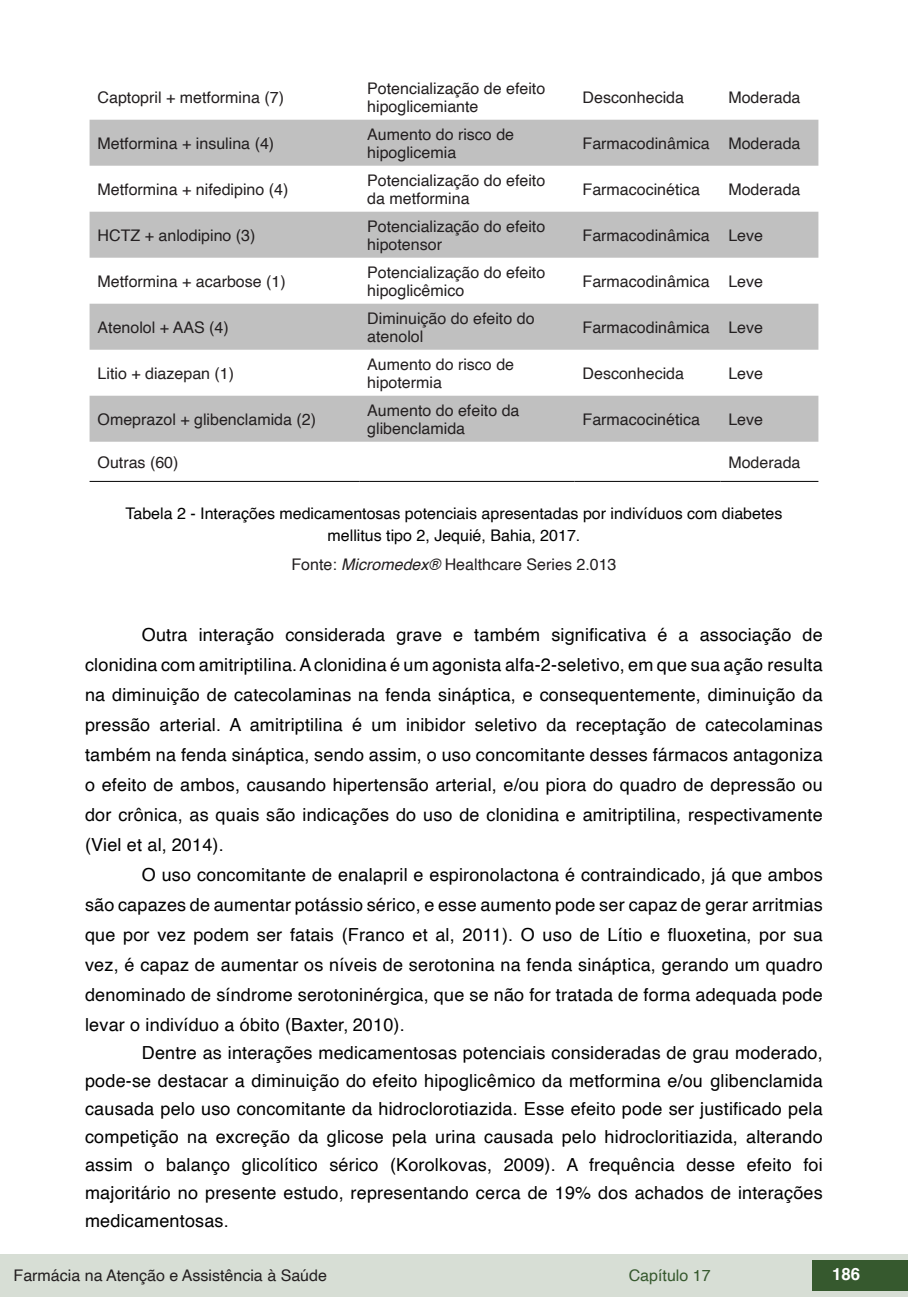
<style>
.page{position:relative;width:908px;height:1304px;background:#fff}
.page>*{position:absolute;margin:0;border:0;box-sizing:border-box;transform-origin:0 0}
.txt{font:18px/30px "Helvetica";letter-spacing:.01em;color:#000;text-align:justify}
.t1{font:700 16.8px "Helvetica";color:#fff}
.tab_txt{font:16px/18px "Helvetica";color:#231f20}
.info_tab_graf_imag{font:16px/22px "Helvetica";color:#000;text-align:center}
.fonte_tab_gra_imag{font:16px "Helvetica";color:#231f20}
.t2{font:16px "Helvetica";color:#36592e}
.s1{font-style:italic}
</style>
<div class="page">
<div style="left:0;top:1254px;width:906px;height:43px;background:#d7ded5"></div>
<div style="left:812px;top:1261px;width:95px;height:30px;background:#36592e"></div>
<svg style="left:89px;top:120px;width:729px;height:322px;fill:#c0c0c0"></svg>
<hr style="left:89px;top:481px;width:270px;height:1px;background:#000">
<hr style="left:359px;top:481px;width:215px;height:1px;background:#000">
<hr style="left:574px;top:481px;width:146px;height:1px;background:#000">
<hr style="left:720px;top:481px;width:98px;height:1px;background:#000">
<p class="tab_txt" style="left:97px;top:89px;width:188px">Captopril + metformina (7)</p>
<p class="tab_txt" style="left:367px;top:80px;width:179px">Potencialização de efeito hipoglicemiante</p>
<p class="tab_txt" style="left:582px;top:89px;width:103px">Desconhecida</p>
<p class="tab_txt" style="left:728px;top:89px;width:74px">Moderada</p>
<p class="tab_txt" style="left:97px;top:135px;width:178px">Metformina + insulina (4)</p>
<p class="tab_txt" style="left:367px;top:126px;width:148px">Aumento do risco de hipoglicemia</p>
<p class="tab_txt" style="left:582px;top:135px;width:129px">Farmacodinâmica</p>
<p class="tab_txt" style="left:728px;top:135px;width:74px">Moderada</p>
<p class="tab_txt" style="left:97px;top:181px;width:192px">Metformina + nifedipino (4)</p>
<p class="tab_txt" style="left:367px;top:172px;width:179px">Potencialização do efeito da metformina</p>
<p class="tab_txt" style="left:582px;top:181px;width:119px">Farmacocinética</p>
<p class="tab_txt" style="left:728px;top:181px;width:74px">Moderada</p>
<p class="tab_txt" style="left:97px;top:227px;width:159px">HCTZ + anlodipino (3)</p>
<p class="tab_txt" style="left:367px;top:218px;width:179px">Potencialização do efeito hipotensor</p>
<p class="tab_txt" style="left:582px;top:227px;width:129px">Farmacodinâmica</p>
<p class="tab_txt" style="left:728px;top:227px;width:36px">Leve</p>
<p class="tab_txt" style="left:97px;top:273px;width:190px">Metformina + acarbose (1)</p>
<p class="tab_txt" style="left:367px;top:264px;width:179px">Potencialização do efeito hipoglicêmico</p>
<p class="tab_txt" style="left:582px;top:273px;width:129px">Farmacodinâmica</p>
<p class="tab_txt" style="left:728px;top:273px;width:36px">Leve</p>
<p class="tab_txt" style="left:97px;top:319px;width:133px">Atenolol + AAS (4)</p>
<p class="tab_txt" style="left:367px;top:310px;width:169px">Diminuição do efeito do atenolol</p>
<p class="tab_txt" style="left:582px;top:319px;width:129px">Farmacodinâmica</p>
<p class="tab_txt" style="left:728px;top:319px;width:36px">Leve</p>
<p class="tab_txt" style="left:97px;top:365px;width:138px">Litio + diazepan (1)</p>
<p class="tab_txt" style="left:367px;top:356px;width:148px">Aumento do risco de hipotermia</p>
<p class="tab_txt" style="left:582px;top:365px;width:103px">Desconhecida</p>
<p class="tab_txt" style="left:728px;top:365px;width:36px">Leve</p>
<p class="tab_txt" style="left:97px;top:411px;width:220px">Omeprazol + glibenclamida (2)</p>
<p class="tab_txt" style="left:367px;top:402px;width:154px">Aumento do efeito da glibenclamida</p>
<p class="tab_txt" style="left:582px;top:411px;width:119px">Farmacocinética</p>
<p class="tab_txt" style="left:728px;top:411px;width:36px">Leve</p>
<p class="tab_txt" style="left:97px;top:453px;width:82px">Outras (60)</p>
<p class="tab_txt" style="left:728px;top:453px;width:74px">Moderada</p>
<p class="info_tab_graf_imag" style="left:125px;top:502px;width:658px">Tabela 2 - Interações medicamentosas potenciais apresentadas por indivíduos com diabetes mellitus tipo 2, Jequié, Bahia, 2017.</p>
<p class="fonte_tab_gra_imag" style="left:291px;top:552px;width:326px">Fonte: <span class="s1">Micromedex®</span> Healthcare Series 2.013</p>
<p class="txt" style="left:85px;top:620px;width:738px;text-indent:57px">Outra interação considerada grave e também significativa é a associação de clonidina com amitriptilina. A clonidina é um agonista alfa-2-seletivo, em que sua ação resulta na diminuição de catecolaminas na fenda sináptica, e consequentemente, diminuição da pressão arterial. A amitriptilina é um inibidor seletivo da receptação de catecolaminas também na fenda sináptica, sendo assim, o uso concomitante desses fármacos antagoniza o efeito de ambos, causando hipertensão arterial, e/ou piora do quadro de depressão ou dor crônica, as quais são indicações do uso de clonidina e amitriptilina, respectivamente (Viel et al, 2014).</p>
<p class="txt" style="left:85px;top:860px;width:738px;text-indent:57px">O uso concomitante de enalapril e espironolactona é contraindicado, já que ambos são capazes de aumentar potássio sérico, e esse aumento pode ser capaz de gerar arritmias que por vez podem ser fatais (Franco et al, 2011). O uso de Lítio e fluoxetina, por sua vez, é capaz de aumentar os níveis de serotonina na fenda sináptica, gerando um quadro denominado de síndrome serotoninérgica, que se não for tratada de forma adequada pode levar o indivíduo a óbito (Baxter, 2010).</p>
<p class="txt" style="left:85px;top:1039px;width:738px;line-height:28px;text-indent:57px">Dentre as interações medicamentosas potenciais consideradas de grau moderado, pode-se destacar a diminuição do efeito hipoglicêmico da metformina e/ou glibenclamida causada pelo uso concomitante da hidroclorotiazida. Esse efeito pode ser justificado pela competição na excreção da glicose pela urina causada pelo hidrocloritiazida, alterando assim o balanço glicolítico sérico (Korolkovas, 2009). A frequência desse efeito foi majoritário no presente estudo, representando cerca de 19% dos achados de interações medicamentosas.</p>
<p class="fonte_tab_gra_imag" style="left:14px;top:1263px;width:315px">Farmácia na Atenção e Assistência à Saúde</p>
<p class="t2" style="left:628px;top:1263px;width:83px">Capítulo 17</p>
<p class="t1" style="left:831px;top:1261px;width:30px">186</p>
</div>
